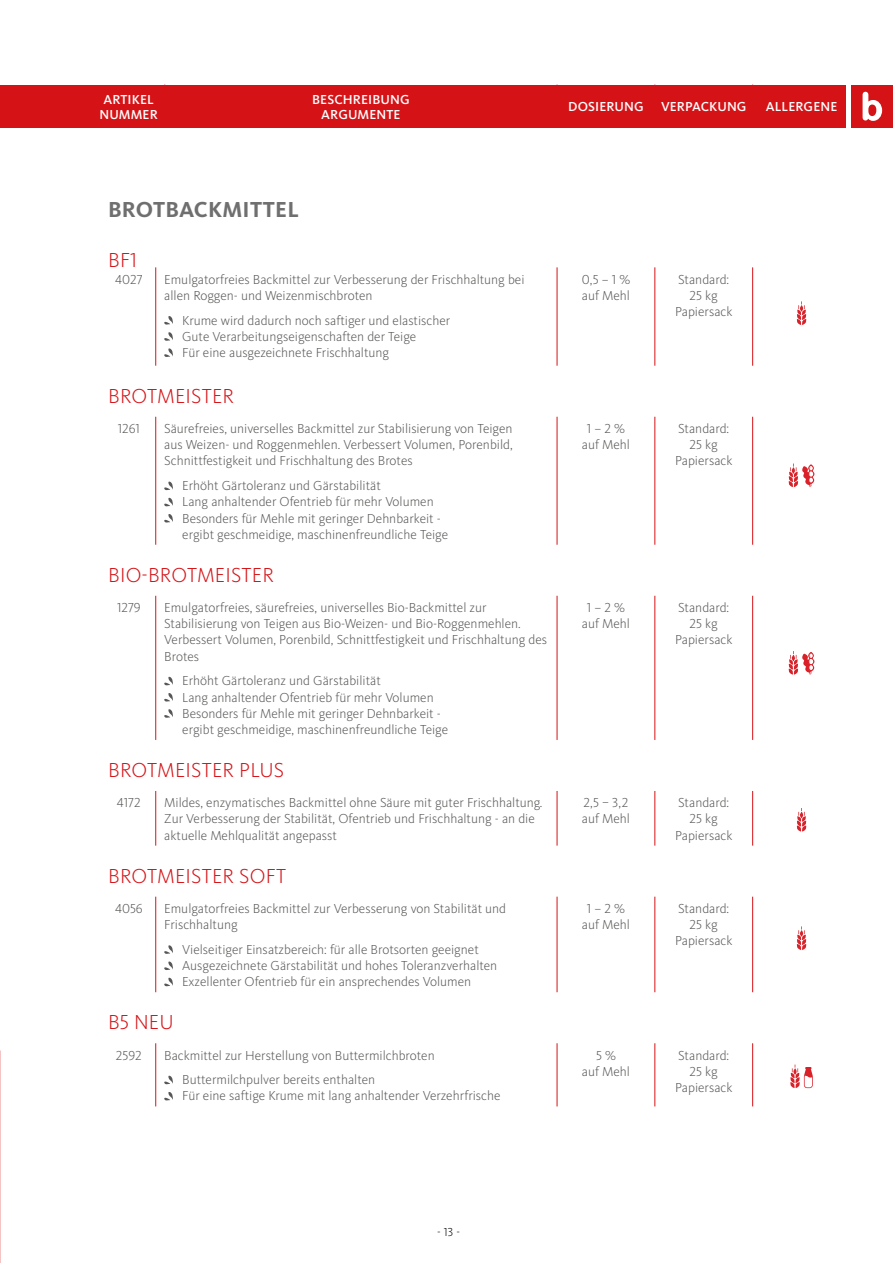
<style>
.page{position:relative;width:893px;height:1263px;background:#fff}
.page>*{position:absolute;margin:0;border:0;box-sizing:border-box;transform-origin:0 0}
.t1{font:700 22.5px "Kievit Pro";letter-spacing:.01em;color:#706f6f}
.t2{font:300 21px "Kievit Pro";letter-spacing:.01em;color:#d51317}
.t3{font:300 13.5px/16.2px "Kievit Pro";color:#575756}
.t4{font:500 13.5px/15px "Kievit Pro";letter-spacing:.01em;color:#fff}
.t5{font:300 12px "Kievit Pro";color:#000}
</style>
<div class="page">
<div style="left:0;top:85px;width:893px;height:43px;background:#d51317"></div>
<hr style="left:155px;top:267px;width:1px;height:99px;background:#d51317">
<hr style="left:155px;top:417px;width:1px;height:128px;background:#d51317">
<hr style="left:155px;top:596px;width:1px;height:144px;background:#d51317">
<hr style="left:155px;top:791px;width:1px;height:55px;background:#d51317">
<hr style="left:155px;top:897px;width:1px;height:95px;background:#d51317">
<hr style="left:155px;top:1043px;width:1px;height:63px;background:#d51317">
<hr style="left:557px;top:267px;width:1px;height:99px;background:#d51317">
<hr style="left:557px;top:417px;width:1px;height:128px;background:#d51317">
<hr style="left:557px;top:596px;width:1px;height:144px;background:#d51317">
<hr style="left:557px;top:791px;width:1px;height:55px;background:#d51317">
<hr style="left:557px;top:897px;width:1px;height:95px;background:#d51317">
<hr style="left:557px;top:1043px;width:1px;height:63px;background:#d51317">
<hr style="left:654px;top:267px;width:1px;height:99px;background:#d51317">
<hr style="left:654px;top:417px;width:1px;height:128px;background:#d51317">
<hr style="left:654px;top:596px;width:1px;height:144px;background:#d51317">
<hr style="left:654px;top:791px;width:1px;height:55px;background:#d51317">
<hr style="left:654px;top:897px;width:1px;height:95px;background:#d51317">
<hr style="left:654px;top:1043px;width:1px;height:63px;background:#d51317">
<hr style="left:752px;top:267px;width:1px;height:99px;background:#d51317">
<hr style="left:752px;top:417px;width:1px;height:128px;background:#d51317">
<hr style="left:752px;top:596px;width:1px;height:144px;background:#d51317">
<hr style="left:752px;top:791px;width:1px;height:55px;background:#d51317">
<hr style="left:752px;top:897px;width:1px;height:95px;background:#d51317">
<hr style="left:752px;top:1043px;width:1px;height:63px;background:#d51317">
<svg style="left:164px;top:316px;width:9px;height:9px"></svg>
<svg style="left:164px;top:332px;width:9px;height:9px"></svg>
<svg style="left:164px;top:348px;width:9px;height:9px"></svg>
<svg style="left:796px;top:301px;width:11px;height:24px"></svg>
<svg style="left:164px;top:481px;width:9px;height:9px"></svg>
<svg style="left:164px;top:498px;width:9px;height:8px"></svg>
<svg style="left:164px;top:514px;width:9px;height:9px"></svg>
<svg style="left:788px;top:463px;width:26px;height:24px"></svg>
<svg style="left:164px;top:677px;width:9px;height:8px"></svg>
<svg style="left:164px;top:693px;width:9px;height:9px"></svg>
<svg style="left:164px;top:709px;width:9px;height:9px"></svg>
<svg style="left:788px;top:651px;width:26px;height:24px"></svg>
<svg style="left:796px;top:808px;width:11px;height:23px"></svg>
<svg style="left:164px;top:945px;width:9px;height:9px"></svg>
<svg style="left:164px;top:961px;width:9px;height:9px"></svg>
<svg style="left:164px;top:977px;width:9px;height:9px"></svg>
<svg style="left:796px;top:926px;width:11px;height:24px"></svg>
<svg style="left:164px;top:1075px;width:9px;height:9px"></svg>
<svg style="left:164px;top:1092px;width:9px;height:9px"></svg>
<svg style="left:790px;top:1064px;width:23px;height:24px"></svg>
<svg style="left:863px;top:92px;width:19px;height:29px"></svg>
<hr style="left:846px;top:78px;width:4px;height:60px;background:#fff">
<p class="t4" style="left:100px;top:92px;width:60px">ARTIKEL<br>NUMMER</p>
<p class="t4" style="left:312px;top:92px;width:99px;text-align:center">BESCHREIBUNG<br>ARGUMENTE</p>
<p class="t4" style="left:568px;top:99px;width:77px">DOSIERUNG</p>
<p class="t4" style="left:661px;top:99px;width:87px">VERPACKUNG</p>
<p class="t4" style="left:766px;top:99px;width:73px">ALLERGENE</p>
<h1 class="t1" style="left:108px;top:196px;width:192px">BROTBACKMITTEL</h1>
<h2 class="t2" style="left:108px;top:248px;width:30px">BF1</h2>
<p class="t3" style="left:115px;top:271px;width:29px">4027</p>
<p class="t3" style="left:164px;top:271px;width:362px">Emulgatorfreies Backmittel zur Verbesserung der Frischhaltung bei allen Roggen- und Weizenmischbroten</p>
<p class="t3" style="left:182px;top:312px;width:270px">Krume wird dadurch noch saftiger und elastischer<br>Gute Verarbeitungseigenschaften der Teige<br>Für eine ausgezeichnete Frischhaltung</p>
<h2 class="t2" style="left:108px;top:383px;width:127px">BROTMEISTER</h2>
<p class="t3" style="left:118px;top:420px;width:24px">1261</p>
<p class="t3" style="left:164px;top:420px;width:350px;text-align:justify">Säurefreies, universelles Backmittel zur Stabilisierung von Teigen aus Weizen- und Roggenmehlen. Verbessert Volumen, Porenbild, Schnittfestigkeit und Frischhaltung des Brotes</p>
<p class="t3" style="left:182px;top:477px;width:267px">Erhöht Gärtoleranz und Gärstabilität<br>Lang anhaltender Ofentrieb für mehr Volumen Besonders für Mehle mit geringer Dehnbarkeit - ergibt geschmeidige, maschinenfreundliche Teige</p>
<h2 class="t2" style="left:108px;top:562px;width:167px">BIO-BROTMEISTER</h2>
<p class="t3" style="left:117px;top:599px;width:25px">1279</p>
<p class="t3" style="left:164px;top:599px;width:384px">Emulgatorfreies, säurefreies, universelles Bio-Backmittel zur Stabilisierung von Teigen aus Bio-Weizen- und Bio-Roggenmehlen.<br>Verbessert Volumen, Porenbild, Schnittfestigkeit und Frischhaltung des Brotes</p>
<p class="t3" style="left:182px;top:673px;width:267px">Erhöht Gärtoleranz und Gärstabilität<br>Lang anhaltender Ofentrieb für mehr Volumen Besonders für Mehle mit geringer Dehnbarkeit - ergibt geschmeidige, maschinenfreundliche Teige</p>
<p class="t3" style="left:582px;top:271px;width:50px">0,5 – 1 % auf Mehl</p>
<p class="t3" style="left:675px;top:271px;width:59px;text-align:center">Standard:<br>25 kg<br>Papiersack</p>
<p class="t3" style="left:582px;top:420px;width:50px;text-align:center">1 – 2 % auf Mehl</p>
<p class="t3" style="left:675px;top:420px;width:59px;text-align:center">Standard:<br>25 kg<br>Papiersack</p>
<p class="t3" style="left:582px;top:599px;width:50px;text-align:center">1 – 2 % auf Mehl</p>
<p class="t3" style="left:675px;top:599px;width:59px;text-align:center">Standard:<br>25 kg<br>Papiersack</p>
<h2 class="t2" style="left:108px;top:758px;width:177px">BROTMEISTER PLUS</h2>
<p class="t3" style="left:117px;top:794px;width:25px">4172</p>
<p class="t3" style="left:164px;top:794px;width:380px">Mildes, enzymatisches Backmittel ohne Säure mit guter Frischhaltung.<br>Zur Verbesserung der Stabilität, Ofentrieb und Frischhaltung - an die aktuelle Mehlqualität angepasst</p>
<p class="t3" style="left:582px;top:794px;width:50px">2,5 – 3,2 auf Mehl</p>
<p class="t3" style="left:675px;top:794px;width:59px;text-align:center">Standard:<br>25 kg<br>Papiersack</p>
<h2 class="t2" style="left:108px;top:863px;width:179px">BROTMEISTER SOFT</h2>
<p class="t3" style="left:115px;top:900px;width:29px">4056</p>
<p class="t3" style="left:164px;top:900px;width:343px">Emulgatorfreies Backmittel zur Verbesserung von Stabilität und<br>Frischhaltung</p>
<p class="t3" style="left:182px;top:941px;width:317px">Vielseitiger Einsatzbereich: für alle Brotsorten geeignet<br>Ausgezeichnete Gärstabilität und hohes Toleranzverhalten<br>Exzellenter Ofentrieb für ein ansprechendes Volumen</p>
<p class="t3" style="left:582px;top:900px;width:50px;text-align:center">1 – 2 % auf Mehl</p>
<p class="t3" style="left:675px;top:900px;width:59px;text-align:center">Standard:<br>25 kg<br>Papiersack</p>
<h2 class="t2" style="left:108px;top:1010px;width:67px">B5 NEU</h2>
<p class="t3" style="left:116px;top:1047px;width:27px">2592</p>
<p class="t3" style="left:182px;top:1042px;width:254px;line-height:24.8px;text-indent:-18px">Backmittel zur Herstellung von Buttermilchbroten<br>Buttermilchpulver bereits enthalten</p>
<p class="t3" style="left:182px;top:1088px;width:320px">Für eine saftige Krume mit lang anhaltender Verzehrfrische</p>
<p class="t5" style="left:437px;top:1224px;width:25px">- 13 -</p>
<p class="t3" style="left:582px;top:1047px;width:50px;text-align:center">5 %<br>auf Mehl</p>
<p class="t3" style="left:675px;top:1047px;width:59px;text-align:center">Standard:<br>25 kg<br>Papiersack</p>
</div>
